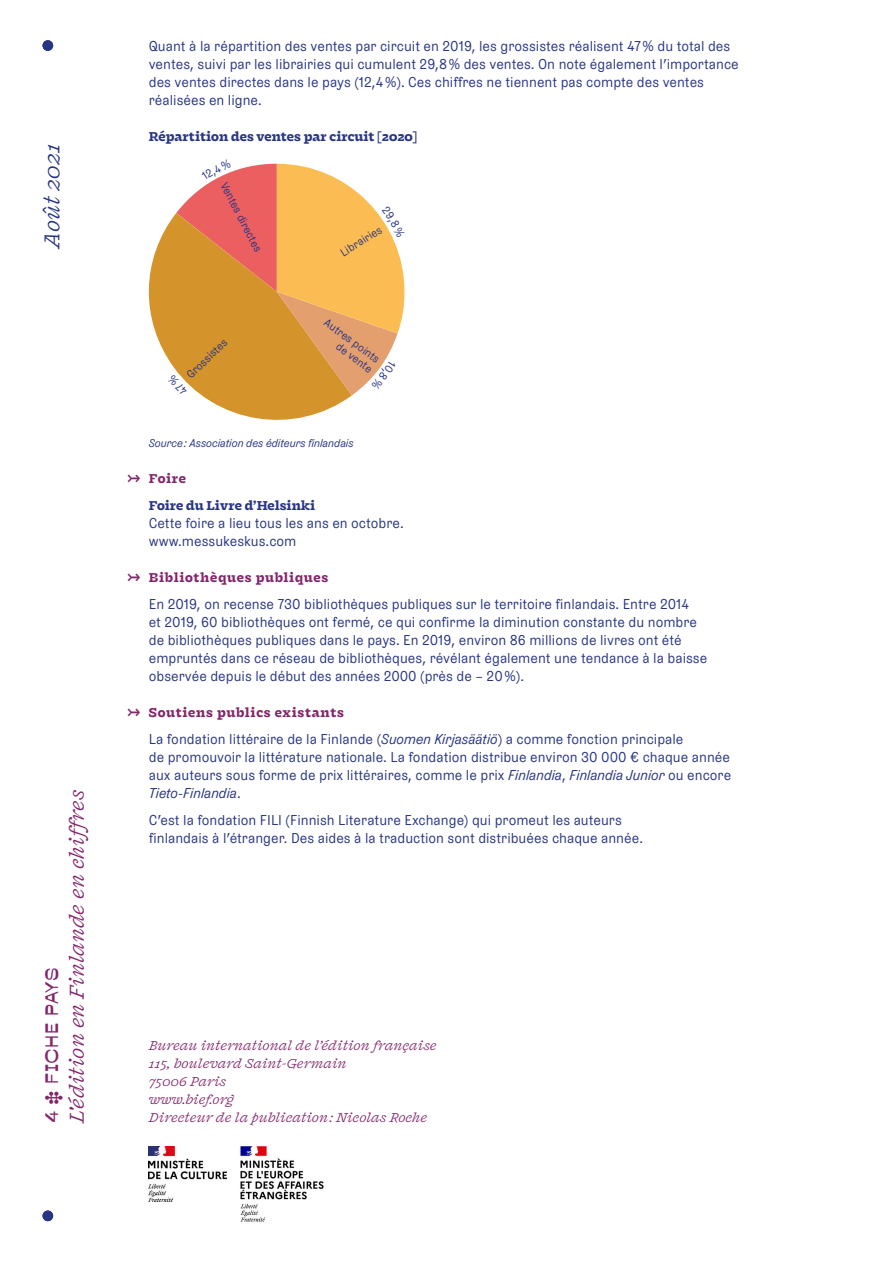
<style>
.page{position:relative;width:893px;height:1263px;background:#fff}
.page>*{position:absolute;margin:0;border:0;box-sizing:border-box;transform-origin:0 0}
.t1{font:italic 22.5px "Fragen";color:#283583}
.t2{font:italic 21px "Fragen";color:#83256a}
.t3{font:18px "Boogie School Sans";letter-spacing:.02em;color:#83256a}
.t4{font:14.25px/18px "Grey LL";color:#283583}
.t5{font:italic 13.5px/18px "Fragen";color:#83256a}
.t6{font:800 13.5px "Fragen";color:#283583}
.t7{font:800 13.5px "Fragen";letter-spacing:.05em;color:#83256a}
.t8{font:11.25px/11.9px "Grey LL";color:#283583;text-align:right}
.t9{font:italic 11.25px "Grey LL";letter-spacing:-.015em;color:#283583}
.s1{font-style:italic}
</style>
<div class="page">
<div style="left:43px;top:40px;width:10px;height:11px;background:#283583;border-radius:50%"></div>
<div style="left:43px;top:1210px;width:10px;height:11px;background:#283583;border-radius:50%"></div>
<svg style="left:148px;top:225px;width:204px;height:195px"></svg>
<img style="left:149px;top:1147px;width:78px;height:54px">
<img style="left:240px;top:1146px;width:84px;height:76px">
<svg style="left:168px;top:163px;width:237px;height:232px;background:#eaa862"></svg>
<h1 class="t1" style="left:36px;top:248px;width:107px;rotate:-90deg">Août 2021</h1>
<h2 class="t2" style="left:62px;top:1123px;width:335px;rotate:-90deg">L'édition en Finlande en chiffres</h2>
<p class="t3" style="left:41px;top:1123px;width:158px;rotate:-90deg">4 ‡ FICHE PAYS</p>
<p class="t4" style="left:149px;top:36px;width:591px">Quant à la répartition des ventes par circuit en 2019, les grossistes réalisent 47% du total des ventes, suivi par les librairies qui cumulent 29,8% des ventes. On note également l’importance des ventes directes dans le pays (12,4%). Ces chiffres ne tiennent pas compte des ventes réalisées en ligne.</p>
<p class="t6" style="left:149px;top:126px;width:270px">Répartition des ventes par circuit [2020]</p>
<p class="t8" style="left:230px;top:180px;width:78px;rotate:63deg">Ventes directes</p>
<p class="t8" style="left:184px;top:371px;width:53px;rotate:-44deg">Grossistes</p>
<p class="t8" style="left:338px;top:248px;width:48px;rotate:-32deg">Librairies</p>
<p class="t8" style="left:330px;top:315px;width:67px;rotate:37deg">Autres points de vente</p>
<p class="t9" style="left:149px;top:435px;width:206px">Source: Association des éditeurs finlandais</p>
<p class="t7" style="left:128px;top:468px;width:60px">↣ Foire</p>
<p class="t6" style="left:149px;top:495px;width:168px">Foire du Livre d’Helsinki</p>
<p class="t4" style="left:149px;top:513px;width:256px">Cette foire a lieu tous les ans en octobre. www.messukeskus.com</p>
<p class="t7" style="left:128px;top:567px;width:202px">↣ Bibliothèques publiques</p>
<p class="t4" style="left:149px;top:594px;width:560px">En 2019, on recense 730 bibliothèques publiques sur le territoire finlandais. Entre 2014<br>et 2019, 60 bibliothèques ont fermé, ce qui confirme la diminution constante du nombre de bibliothèques publiques dans le pays. En 2019, environ 86 millions de livres ont été empruntés dans ce réseau de bibliothèques, révélant également une tendance à la baisse observée depuis le début des années 2000 (près de – 20%).</p>
<p class="t7" style="left:128px;top:702px;width:218px">↣ Soutiens publics existants</p>
<p class="t4" style="left:149px;top:729px;width:584px">La fondation littéraire de la Finlande (<span class="s1">Suomen Kirjasäätiö</span>) a comme fonction principale<br>de promouvoir la littérature nationale. La fondation distribue environ 30 000 € chaque année aux auteurs sous forme de prix littéraires, comme le prix <span class="s1">Finlandia</span>, <span class="s1">Finlandia Junior</span> ou encore <span class="s1">Tieto-Finlandia</span>.</p>
<p class="t4" style="left:149px;top:810px;width:496px">C’est la fondation FILI (Finnish Literature Exchange) qui promeut les auteurs finlandais à l’étranger. Des aides à la traduction sont distribuées chaque année.</p>
<p class="t5" style="left:149px;top:1036px;width:289px">Bureau international de l’édition française<br>115, boulevard Saint-Germain<br>75006 Paris<br>www.bief.org<br>Directeur de la publication : Nicolas Roche</p>
</div>
